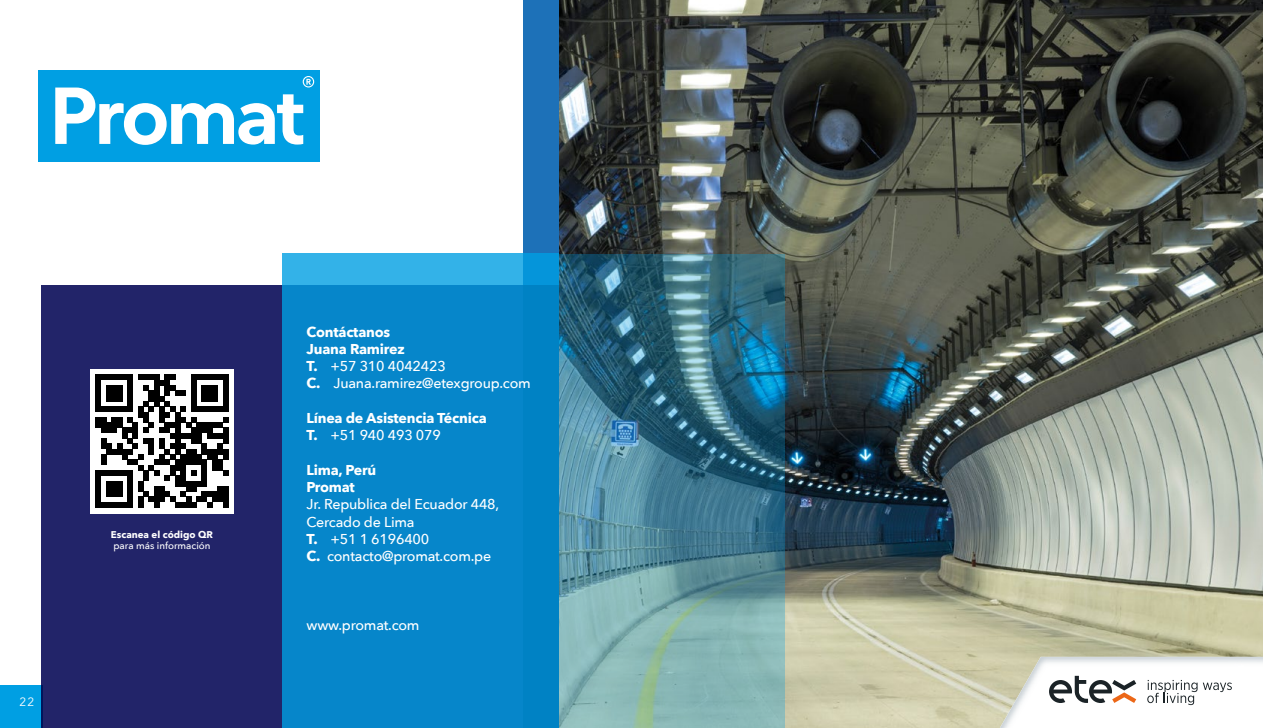
<style>
.page{position:relative;width:1263px;height:728px;background:#fff}
.page>*{position:absolute;margin:0;border:0;box-sizing:border-box;transform-origin:0 0}
.t1{font:500 14.25px/17.2px "Avenir Next";letter-spacing:-.015em;color:#fff}
.t2{font:700 14.25px/17.2px "Avenir Next";letter-spacing:-.015em;color:#fff}
.t3{font:12px "Avenir";color:#fff}
.t4{font:500 9.75px "Avenir Next";color:#fff}
.t5{font:700 9.75px "Avenir Next";color:#fff}
.s1{font-weight:700}
.s2{font-weight:500}
</style>
<div class="page">
<div style="left:0;top:685px;width:43px;height:42px;background:#009fe3"></div>
<div style="left:523px;top:0;width:57px;height:727px;background:#1d71b8"></div>
<div style="left:41px;top:285px;width:518px;height:442px;background:#222469"></div>
<div style="left:282px;top:253px;width:277px;height:474px;background:#0686ca"></div>
<img style="left:559px;top:0;width:704px;height:727px">
<div style="left:39px;top:70px;width:281px;height:92px;background:#009fe3"></div>
<svg style="left:55px;top:76px;width:259px;height:69px"></svg>
<svg style="left:1000px;top:656px;width:263px;height:71px"></svg>
<svg style="left:559px;top:254px;width:225px;height:473px;background:#538998"></svg>
<div style="left:90px;top:369px;width:144px;height:143px;background:#fff"></div>
<svg style="left:96px;top:374px;width:132px;height:133px"></svg>
<p class="t3" style="left:20px;top:694px;width:16px">22</p>
<p class="t5" style="left:111px;top:525px;width:104px">Escanea el código QR</p>
<p class="t4" style="left:113px;top:537px;width:99px">para más información</p>
<p class="t1" style="left:306px;top:322px;width:226px"><span class="s1">Contáctanos<br>Juana Ramirez<br>T.</span> +57 310 4042423<br><span class="s1">C.</span> Juana.ramirez@etexgroup.com</p>
<p class="t2" style="left:306px;top:409px;width:182px">Línea de Asistencia Técnica<br>T. <span class="s2">+51 940 493 079</span></p>
<p class="t2" style="left:306px;top:460px;width:71px">Lima, Perú<br>Promat</p>
<p class="t1" style="left:306px;top:495px;width:194px">Jr. Republica del Ecuador 448,<br>Cercado de Lima<br><span class="s1">T.</span> +51 1 6196400<br><span class="s1">C.</span> contacto@promat.com.pe</p>
<p class="t1" style="left:306px;top:615px;width:115px">www.promat.com</p>
</div>
